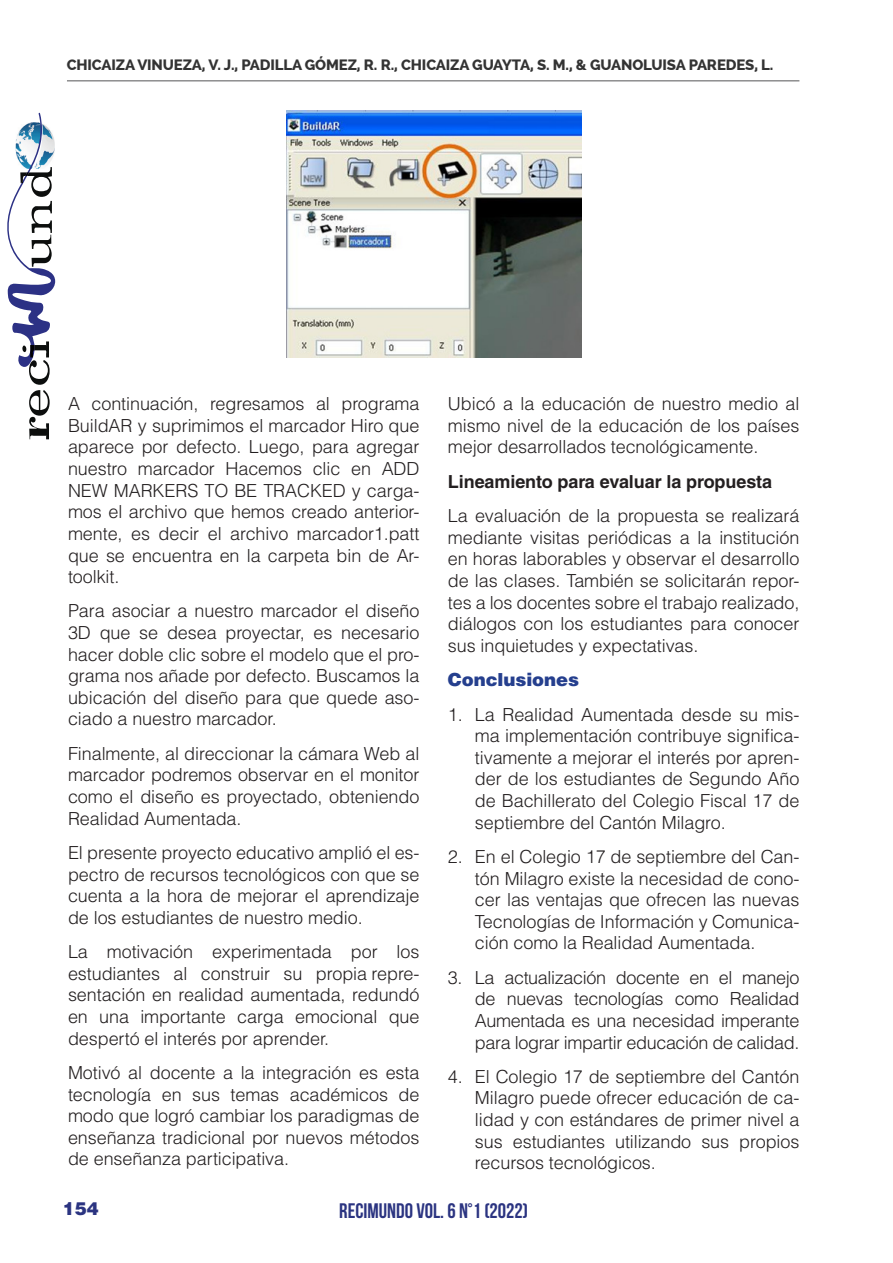
<style>
.page{position:relative;width:893px;height:1263px;background:#fff}
.page>*{position:absolute;margin:0;border:0;box-sizing:border-box;transform-origin:0 0}
.t1{font:700 21px "Bebas Neue";color:#2b3481}
.t2{font:300 18px/21.6px "Helvetica LT Std";letter-spacing:-.005em;color:#231f20;text-align:justify}
.t3{font:700 18px "Helvetica LT Std";letter-spacing:-.005em;color:#231f20}
.t4{font:900 18px "Helvetica LT Std";letter-spacing:-.005em;color:#253f8e}
.t5{font:900 18px "Helvetica LT Std";color:#2b3481}
.t6{font:800 15px "Raleway";letter-spacing:-.01em;color:#333}
</style>
<div class="page">
<hr style="left:67px;top:80px;width:732px;height:1px;background:#545557">
<svg style="left:7px;top:113px;width:48px;height:326px"></svg>
<img style="left:287px;top:111px;width:294px;height:246px">
<p class="t6" style="left:67px;top:56px;width:708px">CHICAIZA VINUEZA, V. J., PADILLA GÓMEZ, R. R., CHICAIZA GUAYTA, S. M., &amp; GUANOLUISA PAREDES, L.</p>
<p class="t2" style="left:68px;top:393px;width:353px">A continuación, regresamos al programa BuildAR y suprimimos el marcador Hiro que aparece por defecto. Luego, para agregar nuestro marcador Hacemos clic en ADD NEW MARKERS TO BE TRACKED y carga&shy;mos el archivo que hemos creado anterior&shy;mente, es decir el archivo marcador1.patt que se encuentra en la carpeta bin de Ar&shy;toolkit.</p>
<p class="t2" style="left:68px;top:600px;width:353px">Para asociar a nuestro marcador el diseño 3D que se desea proyectar, es necesario hacer doble clic sobre el modelo que el pro&shy;grama nos añade por defecto. Buscamos la ubicación del diseño para que quede aso&shy;ciado a nuestro marcador.</p>
<p class="t2" style="left:68px;top:742px;width:353px">Finalmente, al direccionar la cámara Web al marcador podremos observar en el monitor como el diseño es proyectado, obteniendo Realidad Aumentada.</p>
<p class="t2" style="left:68px;top:842px;width:353px">El presente proyecto educativo amplió el es&shy;pectro de recursos tecnológicos con que se cuenta a la hora de mejorar el aprendizaje de los estudiantes de nuestro medio.</p>
<p class="t2" style="left:68px;top:941px;width:353px">La motivación experimentada por los estudiantes al construir su propia repre&shy;sentación en realidad aumentada, redundó en una importante carga emocional que despertó el interés por aprender.</p>
<p class="t2" style="left:68px;top:1061px;width:353px">Motivó al docente a la integración es esta tecnología en sus temas académicos de modo que logró cambiar los paradigmas de enseñanza tradicional por nuevos métodos de enseñanza participativa.</p>
<p class="t2" style="left:448px;top:393px;width:353px">Ubicó a la educación de nuestro medio al mismo nivel de la educación de los países mejor desarrollados tecnológicamente.</p>
<p class="t3" style="left:448px;top:470px;width:326px">Lineamiento para evaluar la propuesta</p>
<p class="t2" style="left:448px;top:505px;width:353px">La evaluación de la propuesta se realizará mediante visitas periódicas a la institución en horas laborables y observar el desarrollo de las clases. También se solicitarán repor&shy;tes a los docentes sobre el trabajo realizado, diálogos con los estudiantes para conocer sus inquietudes y expectativas.</p>
<p class="t4" style="left:448px;top:668px;width:133px">Conclusiones</p>
<p class="t2" style="left:475px;top:703px;width:326px;text-indent:-27px">1. La Realidad Aumentada desde su mis&shy;ma implementación contribuye significa&shy;tivamente a mejorar el interés por apren&shy;der de los estudiantes de Segundo Año de Bachillerato del Colegio Fiscal 17 de septiembre del Cantón Milagro.</p>
<p class="t2" style="left:475px;top:845px;width:326px;text-indent:-27px">2. En el Colegio 17 de septiembre del Can&shy;tón Milagro existe la necesidad de cono&shy;cer las ventajas que ofrecen las nuevas Tecnologías de Información y Comunica&shy;ción como la Realidad Aumentada.</p>
<p class="t2" style="left:475px;top:966px;width:326px;text-indent:-27px">3. La actualización docente en el manejo de nuevas tecnologías como Realidad Aumentada es una necesidad imperante para lograr impartir educación de calidad.</p>
<p class="t2" style="left:475px;top:1065px;width:326px;text-indent:-27px">4. El Colegio 17 de septiembre del Cantón Milagro puede ofrecer educación de ca&shy;lidad y con estándares de primer nivel a sus estudiantes utilizando sus propios recursos tecnológicos.</p>
<p class="t5" style="left:63px;top:1197px;width:38px">154</p>
<p class="t1" style="left:339px;top:1199px;width:190px">RECIMUNDO VOL. 6 N°1 (2022)</p>
</div>
